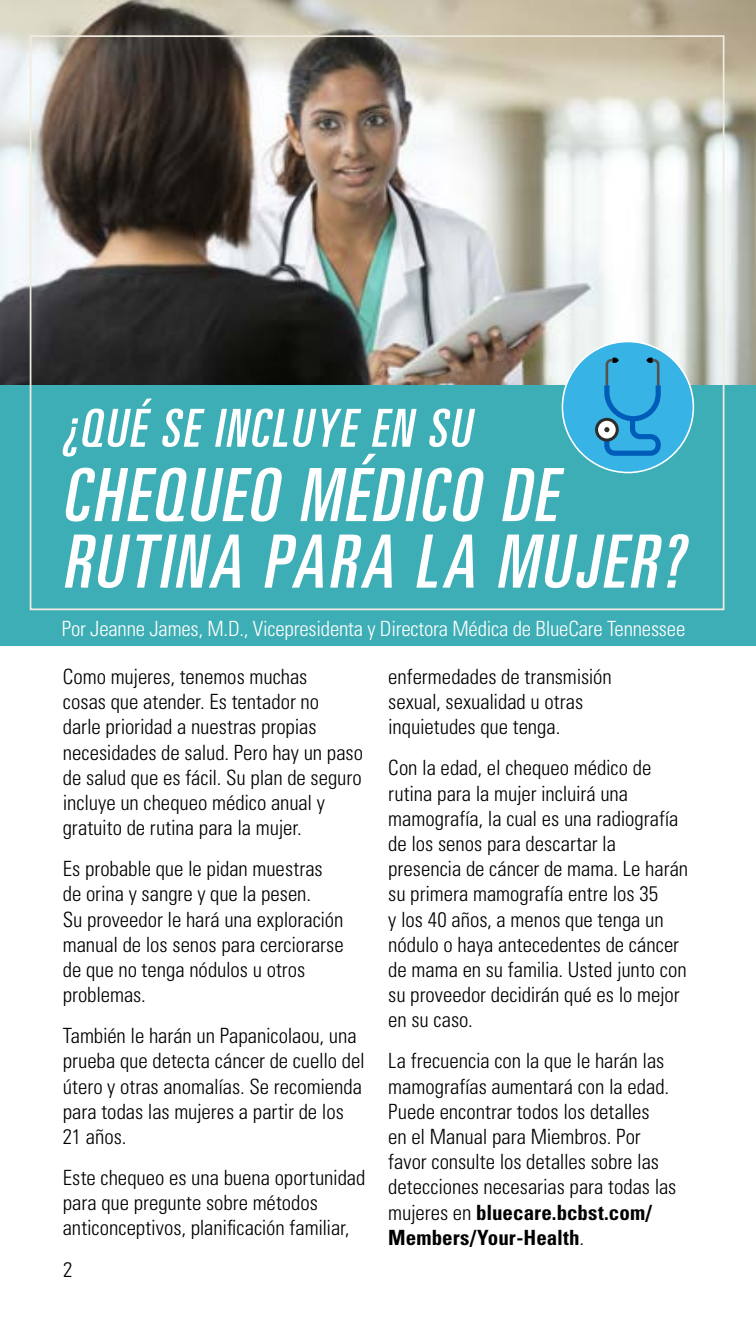
<style>
.page{position:relative;width:756px;height:1323px;background:#fff}
.page>*{position:absolute;margin:0;border:0;box-sizing:border-box;transform-origin:0 0}
.t1{font:italic ultra-condensed 73.5px/66.5px "Univers LT Std";color:#fff}
.t2{font:italic ultra-condensed 52.5px "Univers LT Std";color:#fff}
.t3{font:300 condensed 21px/25.2px "Univers LT Std";letter-spacing:-.005em;color:#000}
.t4{font:300 condensed 21px "Univers LT Std";letter-spacing:-.01em;color:#fff}
.s1{font-weight:700}
</style>
<div class="page">
<img style="left:0;top:0;width:756px;height:385px">
<div style="left:0;top:385px;width:756px;height:261px;background:#3daeb5"></div>
<div style="left:562px;top:342px;width:131px;height:131px;background:#37b4e5;border-radius:50%"></div>
<svg style="left:595px;top:418px;width:24px;height:24px"></svg>
<div style="left:598px;top:421px;width:18px;height:18px;background:#fff;border-radius:50%"></div>
<svg style="left:604px;top:358px;width:57px;height:98px"></svg>
<h2 class="t2" style="left:62px;top:398px;width:420px">¿QUÉ SE INCLUYE EN SU</h2>
<h2 class="t1" style="left:62px;top:461px;width:637px">CHEQUEO MÉDICO DE<br>RUTINA PARA LA MUJER?</h2>
<p class="t4" style="left:62px;top:616px;width:625px">Por Jeanne James, M.D., Vicepresidenta y Directora Médica de BlueCare Tennessee</p>
<p class="t3" style="left:63px;top:664px;width:302px">Como mujeres, tenemos muchas<br>cosas que atender. Es tentador no<br>darle prioridad a nuestras propias necesidades de salud. Pero hay un paso de salud que es fácil. Su plan de seguro incluye un chequeo médico anual y gratuito de rutina para la mujer.</p>
<p class="t3" style="left:63px;top:856px;width:282px">Es probable que le pidan muestras de orina y sangre y que la pesen.<br>Su proveedor le hará una exploración manual de los senos para cerciorarse de que no tenga nódulos u otros problemas.</p>
<p class="t3" style="left:63px;top:1023px;width:303px">También le harán un Papanicolaou, una prueba que detecta cáncer de cuello del útero y otras anomalías. Se recomienda para todas las mujeres a partir de los<br>21 años.</p>
<p class="t3" style="left:63px;top:1165px;width:304px">Este chequeo es una buena oportunidad para que pregunte sobre métodos anticonceptivos, planificación familiar,</p>
<p class="t3" style="left:388px;top:664px;width:225px">enfermedades de transmisión sexual, sexualidad u otras inquietudes que tenga.</p>
<p class="t3" style="left:388px;top:755px;width:301px">Con la edad, el chequeo médico de rutina para la mujer incluirá una mamografía, la cual es una radiografía de los senos para descartar la presencia de cáncer de mama. Le harán su primera mamografía entre los 35<br>y los 40 años, a menos que tenga un nódulo o haya antecedentes de cáncer de mama en su familia. Usted junto con su proveedor decidirán qué es lo mejor en su caso.</p>
<p class="t3" style="left:388px;top:1048px;width:290px">La frecuencia con la que le harán las mamografías aumentará con la edad.<br>Puede encontrar todos los detalles<br>en el Manual para Miembros. Por favor consulte los detalles sobre las detecciones necesarias para todas las mujeres en <span class="s1">bluecare.bcbst.com/ Members/Your-Health</span>.</p>
<p class="t3" style="left:63px;top:1257px;width:11px">2</p>
</div>
